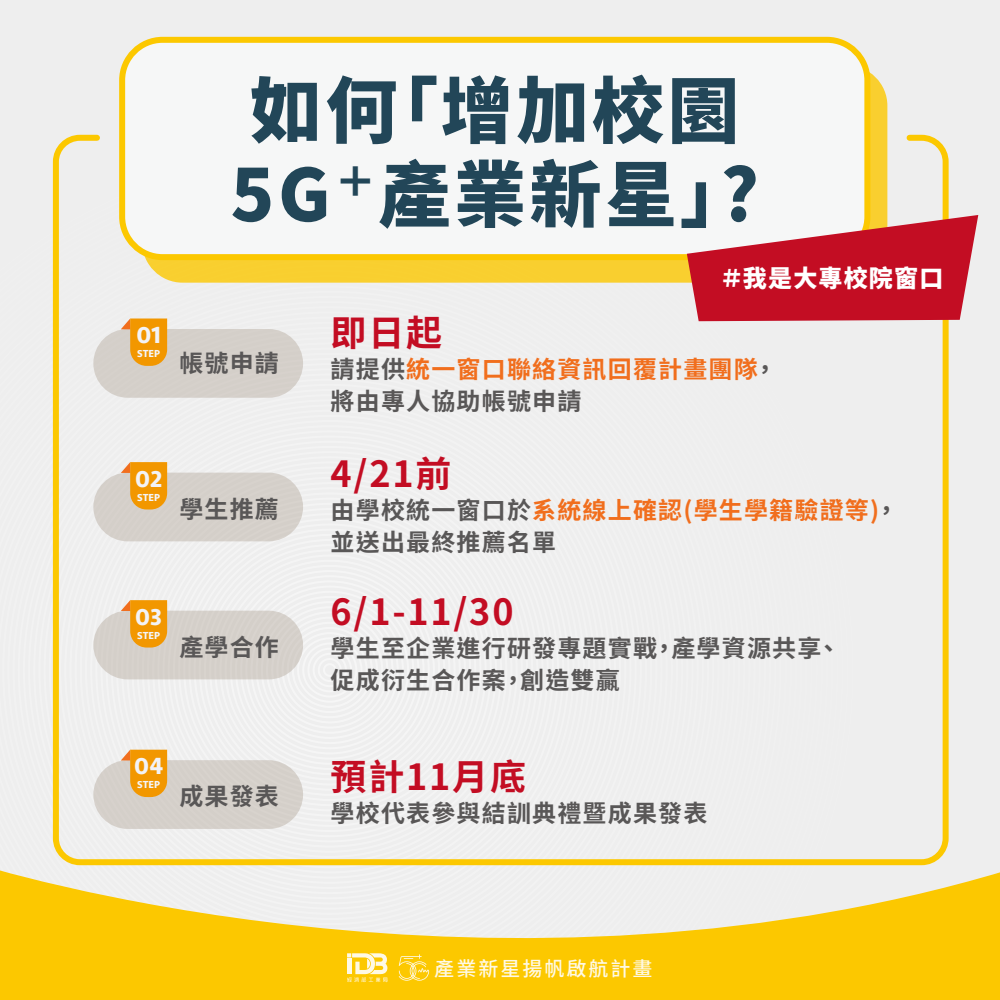
<style>
.page{position:relative;width:1000px;height:1000px;background:#eee}
.page>*{position:absolute;margin:0;border:0;box-sizing:border-box;transform-origin:0 0}
.t1{font:900 72px/84px "Noto Sans CJ Ktc";letter-spacing:.05em;color:#224658}
.t2{font:700 36px "Noto Sans CJ Ktc";letter-spacing:.05em;color:#c30d23}
.t3{font:700 24px/32px "Noto Sans CJ Ktc";letter-spacing:.05em;color:#595757}
.t4{font:900 24px "Noto Sans CJ Ktc";letter-spacing:.05em;color:#fff}
.t5{font:700 24px "Seravek";color:#f2f3f7}
.t6{font:500 20px "Noto Sans CJ Ktc";letter-spacing:.1em;color:#fff}
.t7{font:700 10.4px "Seravek";color:#f4f5f9}
.s1{color:#f16e1d}
</style>
<div class="page">
<svg style="left:0;top:865px;width:1000px;height:135px;fill:#fcc800"></svg>
<svg style="left:399px;top:954px;width:30px;height:27px"></svg>
<svg style="left:347px;top:953px;width:40px;height:29px"></svg>
<div style="left:142px;top:65px;width:745px;height:218px;background:#f9cf2f;border-radius:40px"></div>
<div style="left:122px;top:40px;width:745px;height:217px;background:#f6f7f7;border-radius:40px"></div>
<div style="left:119px;top:37px;width:751px;height:223px;border:6px solid #fcc800;border-radius:40px"></div>
<div style="left:53px;top:135px;width:896px;height:730px;border:6px solid #fcc800;border-radius:24px"></div>
<svg style="left:687px;top:215px;width:291px;height:106px"></svg>
<div style="left:93px;top:329px;width:210px;height:69px;background:#d4cfc9;border-radius:34px"></div>
<svg style="left:121px;top:319px;width:46px;height:47px"></svg>
<div style="left:93px;top:473px;width:210px;height:68px;background:#d5d0ca;border-radius:34px"></div>
<svg style="left:121px;top:462px;width:46px;height:47px"></svg>
<div style="left:93px;top:760px;width:210px;height:69px;background:#d5d0ca;border-radius:34px"></div>
<svg style="left:121px;top:750px;width:46px;height:47px"></svg>
<div style="left:93px;top:611px;width:210px;height:68px;background:#d5d0ca;border-radius:34px"></div>
<svg style="left:121px;top:600px;width:46px;height:48px"></svg>
<p class="t5" style="left:136px;top:316px;width:26px">01</p>
<p class="t7" style="left:137px;top:345px;width:24px">STEP</p>
<p class="t5" style="left:135px;top:460px;width:29px">02</p>
<p class="t7" style="left:137px;top:489px;width:24px">STEP</p>
<p class="t5" style="left:135px;top:598px;width:28px">03</p>
<p class="t7" style="left:137px;top:627px;width:24px">STEP</p>
<h1 class="t1" style="left:231px;top:70px;width:530px">如何「增加校園<br>5G<sup>＋</sup>產業新星」?</h1>
<p class="t3" style="left:179px;top:347px;width:101px">帳號申請</p>
<p class="t3" style="left:179px;top:494px;width:101px">學生推薦</p>
<p class="t3" style="left:179px;top:632px;width:101px">產學合作</p>
<p class="t4" style="left:720px;top:265px;width:225px">＃我是大專校院窗口</p>
<h2 class="t2" style="left:331px;top:313px;width:113px">即日起</h2>
<p class="t3" style="left:331px;top:354px;width:448px">請提供<span class="s1">統一窗口聯絡資訊回覆計畫團隊</span>，將由專人協助帳號申請</p>
<h2 class="t2" style="left:331px;top:454px;width:122px">4/21前</h2>
<p class="t3" style="left:331px;top:495px;width:569px">由學校統一窗口於<span class="s1">系統線上確認(學生學籍驗證等)</span>，並送出最終推薦名單</p>
<h2 class="t2" style="left:331px;top:592px;width:184px">6/1-11/30</h2>
<p class="t3" style="left:331px;top:633px;width:511px">學生至企業進行研發專題實戰，產學資源共享、促成衍生合作案，創造雙贏</p>
<p class="t5" style="left:134px;top:747px;width:30px">04</p>
<p class="t7" style="left:137px;top:776px;width:24px">STEP</p>
<p class="t3" style="left:179px;top:781px;width:101px">成果發表</p>
<h2 class="t2" style="left:331px;top:756px;width:197px">預計11月底</h2>
<p class="t3" style="left:331px;top:797px;width:378px">學校代表參與結訓典禮暨成果發表</p>
<p class="t6" style="left:434px;top:958px;width:220px">產業新星揚帆啟航計畫</p>
</div>
